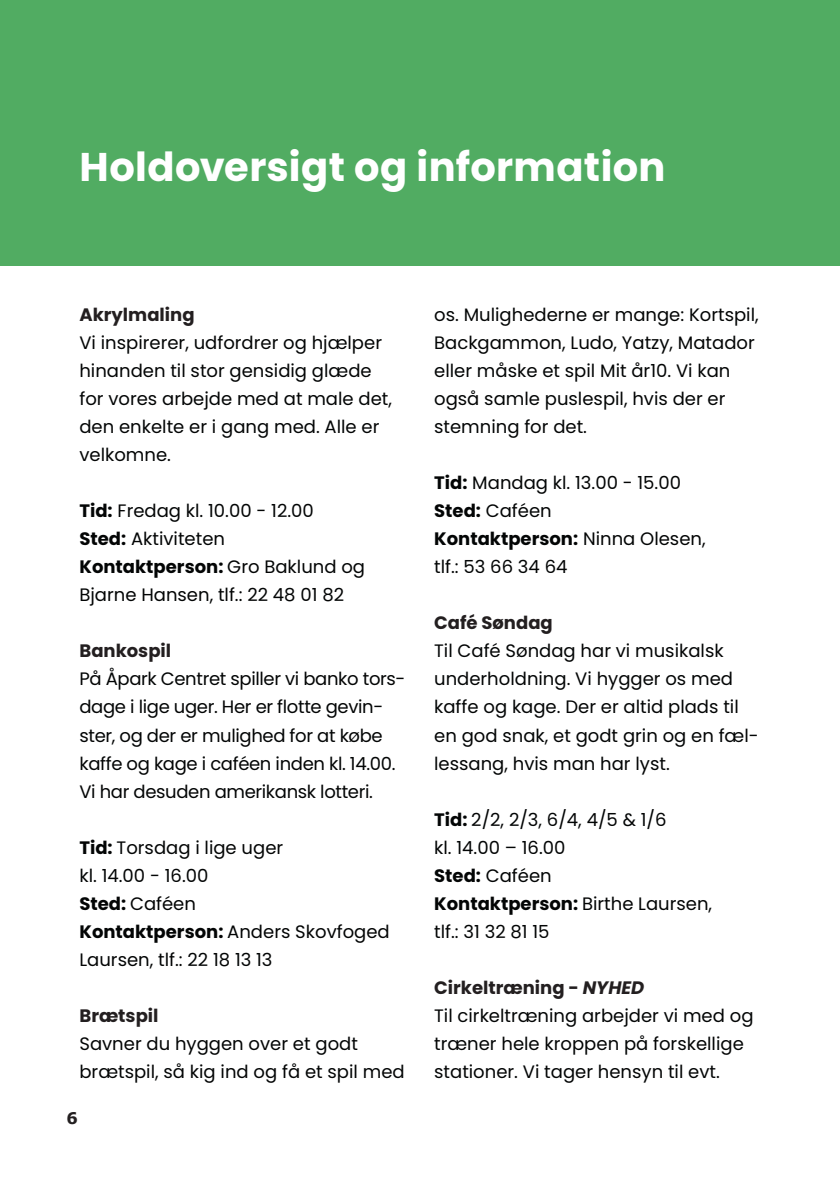
<style>
.page{position:relative;width:840px;height:1191px;background:#fff}
.page>*{position:absolute;margin:0;border:0;box-sizing:border-box;transform-origin:0 0}
.Underoverskrift{font:700 40px "Poppins";letter-spacing:.01em;color:#fff}
.brødtekst{font:18px/28px "Poppins";color:#030505}
.brødtekst-2{font:18px/28px "Poppins";letter-spacing:-.02em;color:#030505}
.Mellemrubrik{font:700 18px "Poppins";color:#231f20}
.t1{font:700 16px "Verdana";color:#231f20}
.s1{font-weight:700}
.s2{font-style:italic}
</style>
<div class="page">
<div style="left:0;top:0;width:839px;height:265px;background:#51ac62"></div>
<h2 class="Underoverskrift" style="left:79px;top:144px;width:587px">Holdoversigt og information</h2>
<h3 class="Mellemrubrik" style="left:79px;top:304px;width:117px">Akrylmaling</h3>
<p class="brødtekst" style="left:79px;top:329px;width:314px">Vi inspirerer, udfordrer og hjælper hinanden til stor gensidig glæde for vores arbejde med at male det, den enkelte er i gang med. Alle er velkomne.</p>
<p class="brødtekst" style="left:79px;top:497px;width:236px"><span class="s1">Tid:</span> Fredag kl. 10.00 - 12.00</p>
<p class="brødtekst" style="left:79px;top:525px;width:147px"><span class="s1">Sted:</span> Aktiviteten</p>
<p class="brødtekst" style="left:79px;top:553px;width:287px"><span class="s1">Kontaktperson:</span> Gro Baklund og<br>Bjarne Hansen, tlf.: 22 48 01 82</p>
<h3 class="Mellemrubrik" style="left:79px;top:640px;width:93px">Bankospil</h3>
<p class="brødtekst-2" style="left:79px;top:665px;width:327px">På Åpark Centret spiller vi banko tors&shy;dage i lige uger. Her er flotte gevin&shy;ster, og der er mulighed for at købe kaffe og kage i caféen inden kl. 14.00.<br>Vi har desuden amerikansk lotteri.</p>
<p class="brødtekst" style="left:79px;top:833px;width:205px"><span class="s1">Tid:</span> Torsdag i lige uger kl. 14.00 - 16.00</p>
<p class="brødtekst" style="left:79px;top:889px;width:118px"><span class="s1">Sted:</span> Caféen</p>
<p class="brødtekst" style="left:79px;top:917px;width:311px"><span class="s1">Kontaktperson:</span> Anders Skovfoged<br>Laursen, tlf.: 22 18 13 13</p>
<h3 class="Mellemrubrik" style="left:79px;top:1004px;width:81px">Brætspil</h3>
<p class="brødtekst" style="left:79px;top:1029px;width:326px">Savner du hyggen over et godt brætspil, så kig ind og få et spil med</p>
<p class="t1" style="left:66px;top:1107px;width:13px">6</p>
<p class="brødtekst" style="left:434px;top:301px;width:326px">os. Mulighederne er mange: Kortspil,<br>Backgammon, Ludo, Yatzy, Matador eller måske et spil Mit år10. Vi kan også samle puslespil, hvis der er stemning for det.</p>
<p class="brødtekst" style="left:434px;top:469px;width:248px"><span class="s1">Tid:</span> Mandag kl. 13.00 - 15.00</p>
<p class="brødtekst" style="left:434px;top:497px;width:119px"><span class="s1">Sted:</span> Caféen</p>
<p class="brødtekst" style="left:434px;top:525px;width:273px"><span class="s1">Kontaktperson:</span> Ninna Olesen, tlf.: 53 66 34 64</p>
<h3 class="Mellemrubrik" style="left:434px;top:612px;width:120px">Café Søndag</h3>
<p class="brødtekst" style="left:434px;top:637px;width:326px">Til Café Søndag har vi musikalsk underholdning. Vi hygger os med kaffe og kage. Der er altid plads til en god snak, et godt grin og en fæl&shy;lessang, hvis man har lyst.</p>
<p class="brødtekst" style="left:434px;top:805px;width:234px"><span class="s1">Tid:</span> 2/2, 2/3, 6/4, 4/5 &amp; 1/6</p>
<p class="brødtekst" style="left:434px;top:833px;width:133px">kl. 14.00 – 16.00</p>
<p class="brødtekst" style="left:434px;top:861px;width:119px"><span class="s1">Sted:</span> Caféen</p>
<p class="brødtekst" style="left:434px;top:889px;width:279px"><span class="s1">Kontaktperson:</span> Birthe Laursen, tlf.: 31 32 81 15</p>
<h3 class="Mellemrubrik" style="left:434px;top:976px;width:211px">Cirkeltræning - <span class="s2">NYHED</span></h3>
<p class="brødtekst" style="left:434px;top:1001px;width:320px">Til cirkeltræning arbejder vi med og træner hele kroppen på forskellige stationer. Vi tager hensyn til evt.</p>
</div>
